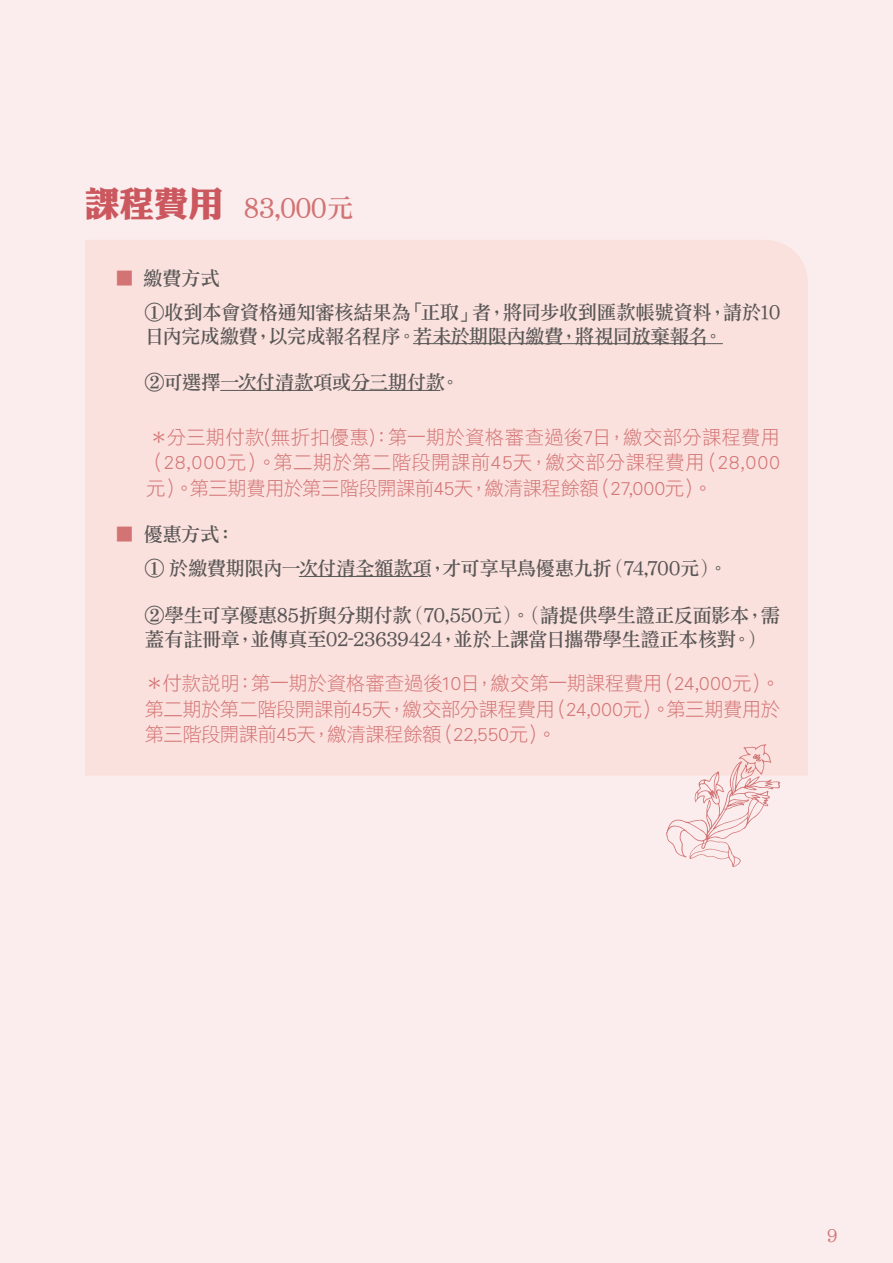
<style>
.page{position:relative;width:893px;height:1263px;background:#fbeded}
.page>*{position:absolute;margin:0;border:0;box-sizing:border-box;transform-origin:0 0}
.t1{font:34.5px "DF Li King Hei XB HK BF";color:#cb585e}
.t2{font:27px "DF Li Song W5 WINP BF";color:#d27374}
.t3{font:19.5px/25.5px "DF Li Hei W3 WINP BF";letter-spacing:-.025em;color:#d27374;text-align:justify}
.t4{font:19.5px/34px "DF Li Song W5 WINP BF";letter-spacing:-.03em;color:#595757}
.t5{font:18px "DF Li Song W5 WINP BF";color:#d27374}
.s1{color:#d27374}
.s2{font-family:"DF Li Song W7 WINP BF"}
</style>
<div class="page">
<div style="left:85px;top:240px;width:723px;height:536px;background:#fbe1dd"></div>
<hr style="left:413px;top:343px;width:310px;height:1px;background:#595757">
<hr style="left:220px;top:390px;width:93px;height:1px;background:#595757">
<hr style="left:351px;top:390px;width:89px;height:1px;background:#595757">
<hr style="left:299px;top:576px;width:129px;height:1px;background:#595757">
<svg style="left:666px;top:744px;width:115px;height:123px"></svg>
<h1 class="t1" style="left:85px;top:187px;width:139px">課程費用</h1>
<h2 class="t2" style="left:244px;top:194px;width:111px">83,000元</h2>
<p class="t4" style="left:145px;top:261px;width:637px;text-indent:-30px"><span class="s1">■</span> 繳費方式<br><span class="s2">①</span>收到本會資格通知審核結果為「正取」者，將同步收到匯款帳號資料，請於10</p>
<p class="t4" style="left:145px;top:319px;width:579px">日內完成繳費，以完成報名程序。若未於期限內繳費，將視同放棄報名。</p>
<p class="t4" style="left:145px;top:365px;width:317px"><span class="s2">②</span>可選擇一次付清款項或分三期付款。</p>
<p class="t3" style="left:146px;top:424px;width:635px">＊分三期付款(無折扣優惠)：第一期於資格審查過後7日，繳交部分課程費用（28,000元）。第二期於第二階段開課前45天，繳交部分課程費用（28,000元）。第三期費用於第三階段開課前45天，繳清課程餘額（27,000元）。</p>
<p class="t4" style="left:145px;top:517px;width:585px;text-indent:-30px"><span class="s1">■</span> 優惠方式：<br><span class="s2">①</span> 於繳費期限內一次付清全額款項，才可享早鳥優惠九折（74,700元）。</p>
<p class="t4" style="left:145px;top:604px;width:637px;line-height:23.4px"><span class="s2">②</span>學生可享優惠85折與分期付款（70,550元）。（請提供學生證正反面影本，需蓋有註冊章，並傳真至02-23639424，並於上課當日攜帶學生證正本核對。）</p>
<p class="t3" style="left:145px;top:671px;width:637px">＊付款說明：第一期於資格審查過後10日，繳交第一期課程費用（24,000元）。第二期於第二階段開課前45天，繳交部分課程費用（24,000元）。第三期費用於第三階段開課前45天，繳清課程餘額（22,550元）。</p>
<p class="t5" style="left:827px;top:1227px;width:12px">9</p>
</div>
